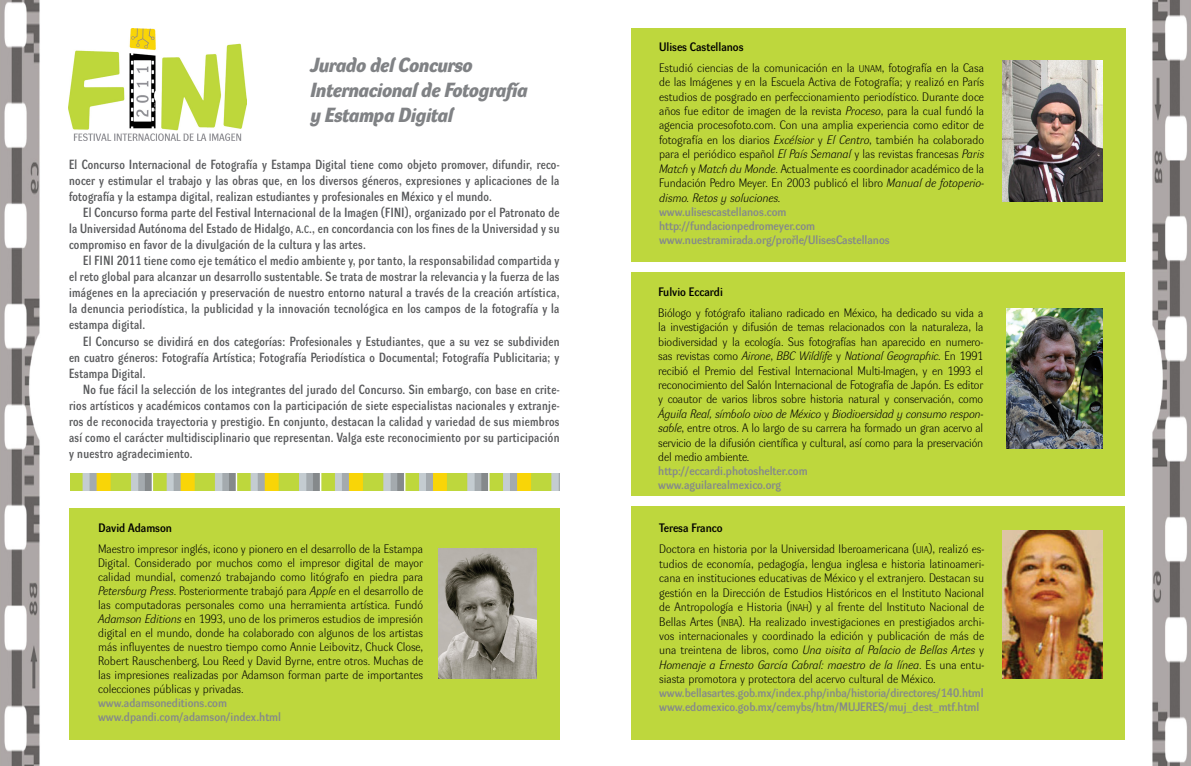
<style>
.page{position:relative;width:1191px;height:766px;background:#fff}
.page>*{position:absolute;margin:0;border:0;box-sizing:border-box;transform-origin:0 0}
.t1{font:italic 900 20px/25px "Dynamo D Cs";letter-spacing:-.01em;color:#808285}
.t2{font:condensed 13px/16px "Dynamo Lm Cs Demi Mid";letter-spacing:.02em;color:#58595b;text-align:justify}
.t3{font:300 12px/14.4px "Dynamo L Cs";color:#000;text-align:justify}
.t4{font:600 12px/14px "Dynamo L Cs";color:#84888b}
.t5{font:600 12px "Dynamo L Cs";color:#000}
.s1{font-family:"Dynamo Lm Cs Demi Mid Condensed SC800";font-stretch:normal}
.s2{font-family:"Dynamo Lm Cs Demi Mid Condensed SC800";font-stretch:normal;font-size:10.4px}
.s3{font-style:italic}
.s4{font-weight:600}
.s5{font-family:"Dynamo L Cs Light SC800";font-weight:400;font-size:9.6px}
</style>
<div class="page">
<img style="left:1px;top:0;width:39px;height:765px">
<hr style="left:0;top:0;width:1px;height:765px;background:#ada8a5">
<img style="left:69px;top:28px;width:177px;height:112px">
<div style="left:69px;top:508px;width:490px;height:231px;background:#bed73d"></div>
<img style="left:71px;top:473px;width:488px;height:17px">
<img style="left:1152px;top:0;width:38px;height:765px">
<div style="left:631px;top:28px;width:495px;height:233px;background:#bed73d"></div>
<div style="left:631px;top:272px;width:493px;height:223px;background:#bed73d"></div>
<div style="left:631px;top:506px;width:493px;height:233px;background:#bed73d"></div>
<img style="left:1002px;top:530px;width:100px;height:148px">
<hr style="left:1190px;top:0;width:1px;height:765px;background:#ada8a5">
<img style="left:1002px;top:61px;width:100px;height:140px">
<img style="left:1006px;top:308px;width:96px;height:140px">
<img style="left:438px;top:548px;width:99px;height:130px">
<h1 class="t1" style="left:310px;top:53px;width:219px">Jurado del Concurso<br>Internacional de Fotografía y Estampa Digital</h1>
<p class="t2" style="left:69px;top:157px;width:492px">El Concurso Internacional de Fotografía y Estampa Digital tiene como objeto promover, difundir, reco&shy;nocer y estimular el trabajo y las obras que, en los diversos géneros, expresiones y aplicaciones de la fotografía y la estampa digital, realizan estudiantes y profesionales en México y el mundo.</p>
<p class="t2" style="left:69px;top:205px;width:492px;text-indent:14px">El Concurso forma parte del Festival Internacional de la Imagen (<span class="s1">FINI</span>), organizado por el Patronato de la Universidad Autónoma del Estado de Hidalgo, <span class="s2">a</span><span class="s1">.</span><span class="s2">c</span><span class="s1">.,</span> en concordancia con los fines de la Universidad y su compromiso en favor de la divulgación de la cultura y las artes.</p>
<p class="t2" style="left:69px;top:253px;width:492px;text-indent:14px">El <span class="s1">FINI</span> 2011 tiene como eje temático el medio ambiente y, por tanto, la responsabilidad compartida y el reto global para alcanzar un desarrollo sustentable. Se trata de mostrar la relevancia y la fuerza de las imágenes en la apreciación y preservación de nuestro entorno natural a través de la creación artística, la denuncia periodística, la publicidad y la innovación tecnológica en los campos de la fotografía y la estampa digital.</p>
<p class="t2" style="left:69px;top:333px;width:492px;text-indent:14px">El Concurso se dividirá en dos categorías: Profesionales y Estudiantes, que a su vez se subdividen en cuatro géneros: Fotografía Artística; Fotografía Periodística o Documental; Fotografía Publicitaria; y Estampa Digital.</p>
<p class="t2" style="left:69px;top:381px;width:492px;text-indent:14px">No fue fácil la selección de los integrantes del jurado del Concurso. Sin embargo, con base en crite&shy;rios artísticos y académicos contamos con la participación de siete especialistas nacionales y extranje&shy;ros de reconocida trayectoria y prestigio. En conjunto, destacan la calidad y variedad de sus miembros así como el carácter multidisciplinario que representan. Valga este reconocimiento por su participación y nuestro agradecimiento.</p>
<p class="t5" style="left:99px;top:521px;width:75px">David Adamson</p>
<p class="t3" style="left:98px;top:541px;width:326px;line-height:14px">Maestro impresor inglés, icono y pionero en el desarrollo de la Estampa Digital. Considerado por muchos como el impresor digital de mayor calidad mundial, comenzó trabajando como litógrafo en piedra para <span class="s3">Petersburg Press</span>. Posteriormente trabajó para <span class="s3">Apple</span> en el desarrollo de las computadoras personales como una herramienta artística. Fundó <span class="s3">Adamson Editions</span> en 1993, uno de los primeros estudios de impresión digital en el mundo, donde ha colaborado con algunos de los artistas más influyentes de nuestro tiempo como Annie Leibovitz, Chuck Close, Robert Rauschenberg, Lou Reed y David Byrne, entre otros. Muchas de las impresiones realizadas por Adamson forman parte de importantes colecciones públicas y privadas.</p>
<p class="t4" style="left:98px;top:695px;width:184px;line-height:14.4px">www.adamsoneditions.com www.dpandi.com/adamson/index.html</p>
<p class="t3" style="left:659px;top:37px;width:326px;line-height:20.5px"><span class="s4">Ulises Castellanos<br></span>Estudió ciencias de la comunicación en la <span class="s5">UNAM</span>, fotografía en la Casa</p>
<p class="t3" style="left:659px;top:75px;width:326px">de las Imágenes y en la Escuela Activa de Fotografía; y realizó en París estudios de posgrado en perfeccionamiento periodístico. Durante doce años fue editor de imagen de la revista <span class="s3">Proceso</span>, para la cual fundó la agencia procesofoto.com. Con una amplia experiencia como editor de fotografía en los diarios <span class="s3">Excélsior</span> y <span class="s3">El Centro</span>, también ha colaborado para el periódico español <span class="s3">El País Semanal</span> y las revistas francesas <span class="s3">Paris Match</span> y <span class="s3">Match du Monde</span>. Actualmente es coordinador académico de la Fundación Pedro Meyer. En 2003 publicó el libro <span class="s3">Manual de fotoperio&shy;dismo. Retos y soluciones.</span></p>
<p class="t4" style="left:659px;top:204px;width:232px">www.ulisescastellanos.com http://fundacionpedromeyer.com www.nuestramirada.org/profile/UlisesCastellanos</p>
<p class="t5" style="left:658px;top:285px;width:66px">Fulvio Eccardi</p>
<p class="t3" style="left:658px;top:305px;width:326px">Biólogo y fotógrafo italiano radicado en México, ha dedicado su vida a la investigación y difusión de temas relacionados con la naturaleza, la biodiversidad y la ecología. Sus fotografías han aparecido en numero&shy;sas revistas como <span class="s3">Airone</span>, <span class="s3">BBC Wildlife</span> y <span class="s3">National Geographic</span>. En 1991 recibió el Premio del Festival Internacional Multi-Imagen, y en 1993 el reconocimiento del Salón Internacional de Fotografía de Japón. Es editor y coautor de varios libros sobre historia natural y conservación, como <span class="s3">Águila Real, símbolo vivo de México</span> y <span class="s3">Biodiversidad y consumo respon&shy;sable</span>, entre otros. A lo largo de su carrera ha formado un gran acervo al servicio de la difusión científica y cultural, así como para la preservación del medio ambiente.</p>
<p class="t4" style="left:658px;top:463px;width:151px">http://eccardi.photoshelter.com www.aguilarealmexico.org</p>
<p class="t3" style="left:659px;top:517px;width:326px;line-height:21.1px"><span class="s4">Teresa Franco<br></span>Doctora en historia por la Universidad Iberoamericana (<span class="s5">UIA</span>), realizó es-</p>
<p class="t3" style="left:659px;top:556px;width:326px">tudios de economía, pedagogía, lengua inglesa e historia latinoameri&shy;cana en instituciones educativas de México y el extranjero. Destacan su gestión en la Dirección de Estudios Históricos en el Instituto Nacional de Antropología e Historia (<span class="s5">INAH</span>) y al frente del Instituto Nacional de Bellas Artes (<span class="s5">INBA</span>). Ha realizado investigaciones en prestigiados archi&shy;vos internacionales y coordinado la edición y publicación de más de una treintena de libros, como <span class="s3">Una visita al Palacio de Bellas Artes</span> y <span class="s3">Homenaje a Ernesto García Cabral: maestro de la línea</span>. Es una entu&shy;siasta promotora y protectora del acervo cultural de México.</p>
<p class="t4" style="left:659px;top:685px;width:326px">www.bellasartes.gob.mx/index.php/inba/historia/directores/140.html www.edomexico.gob.mx/cemybs/htm/MUJERES/muj_dest_mtf.html</p>
</div>
